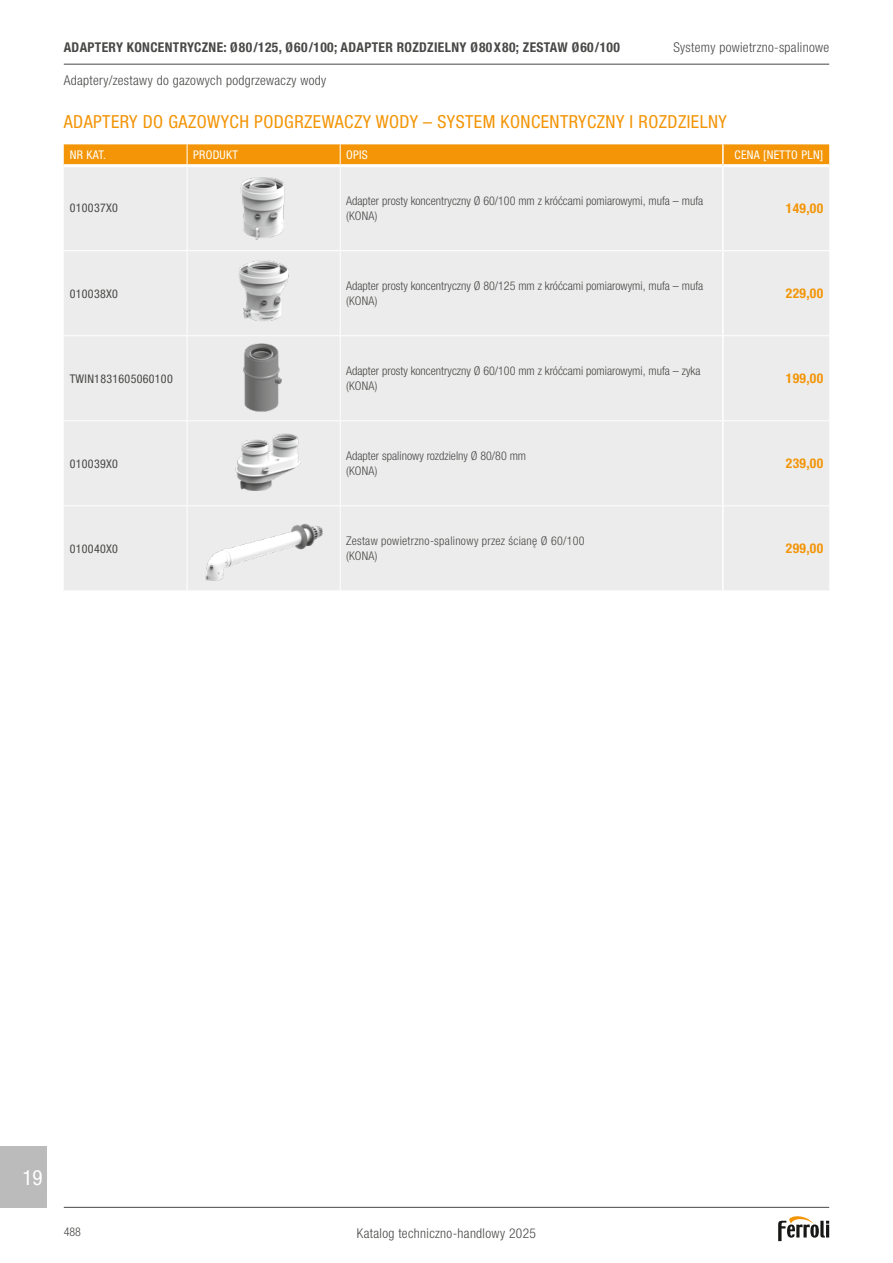
<style>
.page{position:relative;width:893px;height:1263px;background:#fff}
.page>*{position:absolute;margin:0;border:0;box-sizing:border-box;transform-origin:0 0}
.t1{font:condensed 21px "Helvetica Neue LTW1 G";color:#fff}
.t2{font:condensed 18px "Helvetica Neue LTW1 G";letter-spacing:.025em;color:#f39507}
.t3{font:300 condensed 13.5px "Helvetica Neue LTW1 G";letter-spacing:.025em;color:#484846}
.t4{font:700 condensed 13.5px "Helvetica Neue LTW1 G";letter-spacing:.025em;color:#484846}
.t5{font:700 condensed 13.5px "Helvetica Neue LTW1 G";letter-spacing:.025em;color:#f39507}
.t6{font:300 condensed 12px/15px "Helvetica Neue LTW1 G";color:#484846}
.t7{font:300 condensed 12px/15px "Helvetica Neue LTW1 G";letter-spacing:.025em;color:#484846}
.t8{font:condensed 12px "Helvetica Neue LTW1 G";letter-spacing:.025em;color:#484846}
.t9{font:condensed 12px "Helvetica Neue LTW1 G";letter-spacing:.025em;color:#fff}
</style>
<div class="page">
<div style="left:64px;top:167px;width:765px;height:423px;background:#ececec"></div>
<div style="left:64px;top:144px;width:765px;height:20px;background:#f39507"></div>
<hr style="left:187px;top:167px;width:1px;height:83px;background:#fff">
<hr style="left:340px;top:167px;width:1px;height:83px;background:#fff">
<hr style="left:187px;top:251px;width:1px;height:84px;background:#fff">
<hr style="left:340px;top:251px;width:1px;height:84px;background:#fff">
<hr style="left:187px;top:336px;width:1px;height:84px;background:#fff">
<hr style="left:340px;top:336px;width:1px;height:84px;background:#fff">
<hr style="left:187px;top:421px;width:1px;height:84px;background:#fff">
<hr style="left:340px;top:421px;width:1px;height:84px;background:#fff">
<hr style="left:187px;top:506px;width:1px;height:84px;background:#fff">
<hr style="left:340px;top:506px;width:1px;height:84px;background:#fff">
<hr style="left:722px;top:166px;width:2px;height:84px;background:#fff">
<hr style="left:722px;top:251px;width:2px;height:84px;background:#fff">
<hr style="left:722px;top:336px;width:2px;height:84px;background:#fff">
<hr style="left:722px;top:421px;width:2px;height:84px;background:#fff">
<hr style="left:722px;top:506px;width:2px;height:84px;background:#fff">
<hr style="left:722px;top:144px;width:2px;height:22px;background:#fff">
<hr style="left:64px;top:250px;width:123px;height:1px;background:#fff">
<hr style="left:187px;top:250px;width:153px;height:1px;background:#fff">
<hr style="left:340px;top:250px;width:383px;height:1px;background:#fff">
<hr style="left:723px;top:250px;width:106px;height:1px;background:#fff">
<hr style="left:64px;top:335px;width:123px;height:1px;background:#fff">
<hr style="left:187px;top:335px;width:153px;height:1px;background:#fff">
<hr style="left:340px;top:335px;width:383px;height:1px;background:#fff">
<hr style="left:723px;top:335px;width:106px;height:1px;background:#fff">
<hr style="left:64px;top:420px;width:123px;height:1px;background:#fff">
<hr style="left:187px;top:420px;width:153px;height:1px;background:#fff">
<hr style="left:340px;top:420px;width:383px;height:1px;background:#fff">
<hr style="left:723px;top:420px;width:106px;height:1px;background:#fff">
<hr style="left:64px;top:505px;width:123px;height:1px;background:#fff">
<hr style="left:187px;top:505px;width:153px;height:1px;background:#fff">
<hr style="left:340px;top:505px;width:383px;height:1px;background:#fff">
<hr style="left:723px;top:505px;width:106px;height:1px;background:#fff">
<hr style="left:64px;top:1207px;width:765px;height:1px;background:#484846">
<svg style="left:778px;top:1216px;width:51px;height:25px"></svg>
<hr style="left:64px;top:64px;width:765px;height:1px;background:#484846">
<div style="left:0;top:1146px;width:47px;height:62px;background:#bbb"></div>
<img style="left:242px;top:342px;width:42px;height:71px">
<img style="left:240px;top:175px;width:46px;height:66px">
<img style="left:231px;top:258px;width:65px;height:69px">
<img style="left:230px;top:433px;width:77px;height:64px">
<img style="left:197px;top:514px;width:128px;height:70px">
<p class="t4" style="left:64px;top:39px;width:558px">ADAPTERY KONCENTRYCZNE: Ø80/125, Ø60/100; ADAPTER ROZDZIELNY Ø80X80; ZESTAW Ø60/100</p>
<p class="t3" style="left:64px;top:72px;width:264px">Adaptery/zestawy do gazowych podgrzewaczy wody</p>
<h2 class="t2" style="left:64px;top:111px;width:665px">ADAPTERY DO GAZOWYCH PODGRZEWACZY WODY – SYSTEM KONCENTRYCZNY I ROZDZIELNY</h2>
<p class="t3" style="left:673px;top:40px;width:157px">Systemy powietrzno-spalinowe</p>
<p class="t9" style="left:70px;top:148px;width:38px">NR KAT.</p>
<p class="t9" style="left:193px;top:148px;width:46px">PRODUKT</p>
<p class="t9" style="left:346px;top:148px;width:23px">OPIS</p>
<p class="t9" style="left:734px;top:148px;width:90px">CENA [NETTO PLN]</p>
<p class="t8" style="left:70px;top:201px;width:50px">010037X0</p>
<p class="t6" style="left:346px;top:193px;width:359px">Adapter prosty koncentryczny Ø 60/100 mm z króćcami pomiarowymi, mufa – mufa (KONA)</p>
<p class="t5" style="left:786px;top:200px;width:39px">149,00</p>
<p class="t8" style="left:70px;top:286px;width:50px">010038X0</p>
<p class="t6" style="left:346px;top:278px;width:359px">Adapter prosty koncentryczny Ø 80/125 mm z króćcami pomiarowymi, mufa – mufa (KONA)</p>
<p class="t5" style="left:786px;top:285px;width:39px">229,00</p>
<p class="t8" style="left:70px;top:371px;width:105px">TWIN1831605060100</p>
<p class="t6" style="left:346px;top:363px;width:356px">Adapter prosty koncentryczny Ø 60/100 mm z króćcami pomiarowymi, mufa – zyka (KONA)</p>
<p class="t5" style="left:786px;top:370px;width:39px">199,00</p>
<p class="t8" style="left:70px;top:456px;width:50px">010039X0</p>
<p class="t6" style="left:346px;top:448px;width:181px">Adapter spalinowy rozdzielny Ø 80/80 mm (KONA)</p>
<p class="t5" style="left:786px;top:455px;width:39px">239,00</p>
<p class="t8" style="left:70px;top:541px;width:50px">010040X0</p>
<p class="t7" style="left:346px;top:533px;width:240px">Zestaw powietrzno-spalinowy przez ścianę Ø 60/100 (KONA)</p>
<p class="t5" style="left:786px;top:540px;width:39px">299,00</p>
<h1 class="t1" style="left:22px;top:1165px;width:22px">19</h1>
<p class="t6" style="left:64px;top:1225px;width:19px">488</p>
<p class="t3" style="left:357px;top:1225px;width:181px">Katalog techniczno-handlowy 2025</p>
</div>
